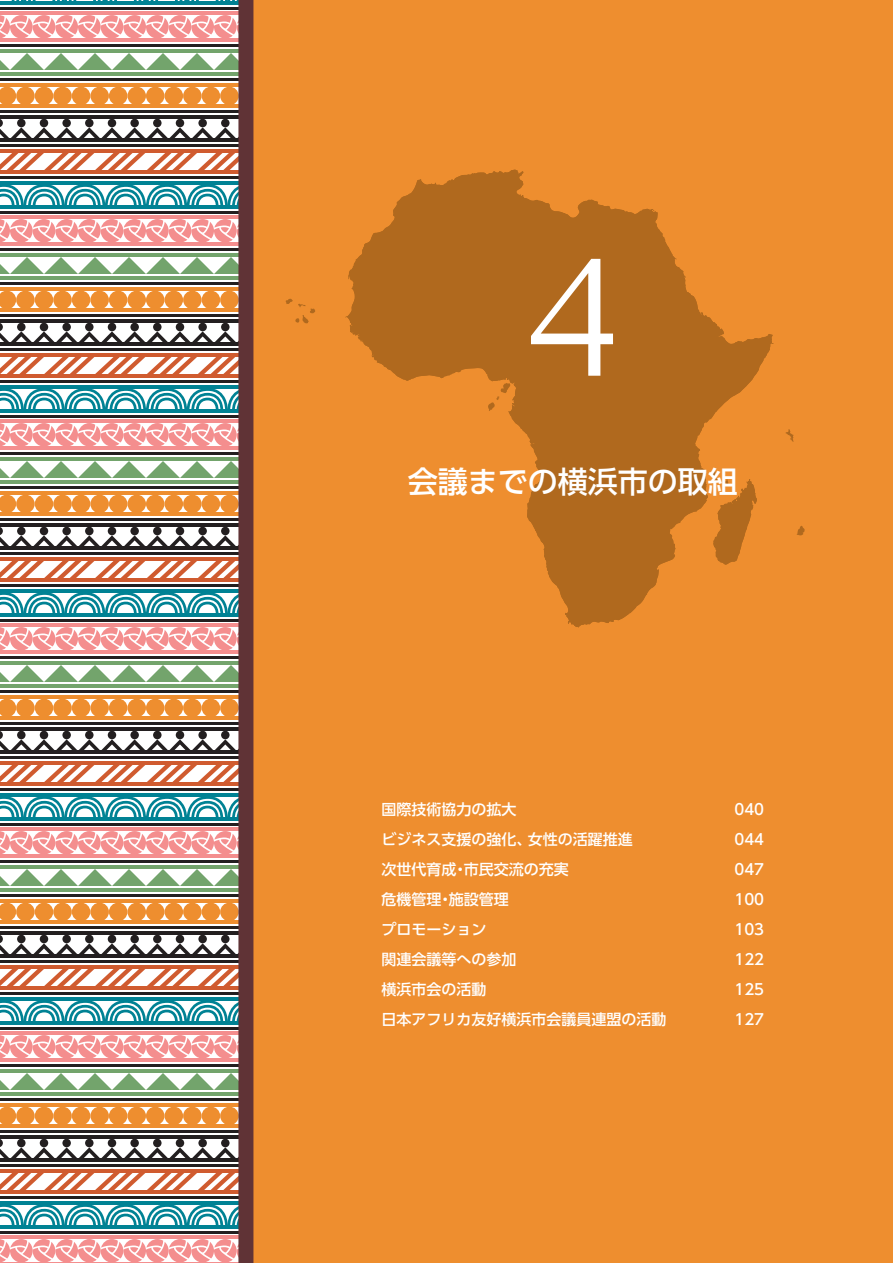
<style>
.page{position:relative;width:893px;height:1263px;background:#fff}
.page>*{position:absolute;margin:0;border:0;box-sizing:border-box;transform-origin:0 0}
.t1{font:150px "UD Reimin Pro";color:#fff}
.t2{font:500 30px "UD Shin Go Pro";color:#fff}
.t3{font:500 15px "UD Shin Go Pro";color:#fff}
</style>
<div class="page">
<div style="left:246px;top:0;width:647px;height:1263px;background:#ee8e2f"></div>
<svg style="left:345px;top:170px;width:429px;height:457px;fill:#b0691e"></svg>
<svg style="left:488px;top:383px;width:22px;height:28px"></svg>
<svg style="left:712px;top:470px;width:45px;height:95px"></svg>
<svg style="left:797px;top:526px;width:8px;height:9px"></svg>
<svg style="left:785px;top:429px;width:9px;height:13px"></svg>
<svg style="left:285px;top:299px;width:30px;height:24px"></svg>
<svg style="left:0;top:0;width:238px;height:1263px"></svg>
<div style="left:238px;top:0;width:15px;height:1263px;background:#603336"></div>
<p class="t1" style="left:527px;top:197px;width:93px">4</p>
<p class="t2" style="left:408px;top:457px;width:331px">会議までの横浜市の取組</p>
<p class="t3" style="left:381px;top:797px;width:136px">国際技術協力の拡大</p>
<p class="t3" style="left:734px;top:797px;width:31px">040</p>
<p class="t3" style="left:381px;top:827px;width:253px">ビジネス支援の強化、女性の活躍推進</p>
<p class="t3" style="left:734px;top:827px;width:31px">044</p>
<p class="t3" style="left:381px;top:857px;width:189px">次世代育成・市民交流の充実</p>
<p class="t3" style="left:734px;top:857px;width:31px">047</p>
<p class="t3" style="left:381px;top:887px;width:129px">危機管理・施設管理</p>
<p class="t3" style="left:734px;top:887px;width:31px">100</p>
<p class="t3" style="left:381px;top:917px;width:106px">プロモーション</p>
<p class="t3" style="left:734px;top:917px;width:31px">103</p>
<p class="t3" style="left:381px;top:947px;width:136px">関連会議等への参加</p>
<p class="t3" style="left:734px;top:947px;width:31px">122</p>
<p class="t3" style="left:381px;top:977px;width:106px">横浜市会の活動</p>
<p class="t3" style="left:734px;top:977px;width:31px">125</p>
<p class="t3" style="left:381px;top:1007px;width:286px">日本アフリカ友好横浜市会議員連盟の活動</p>
<p class="t3" style="left:734px;top:1007px;width:31px">127</p>
</div>
